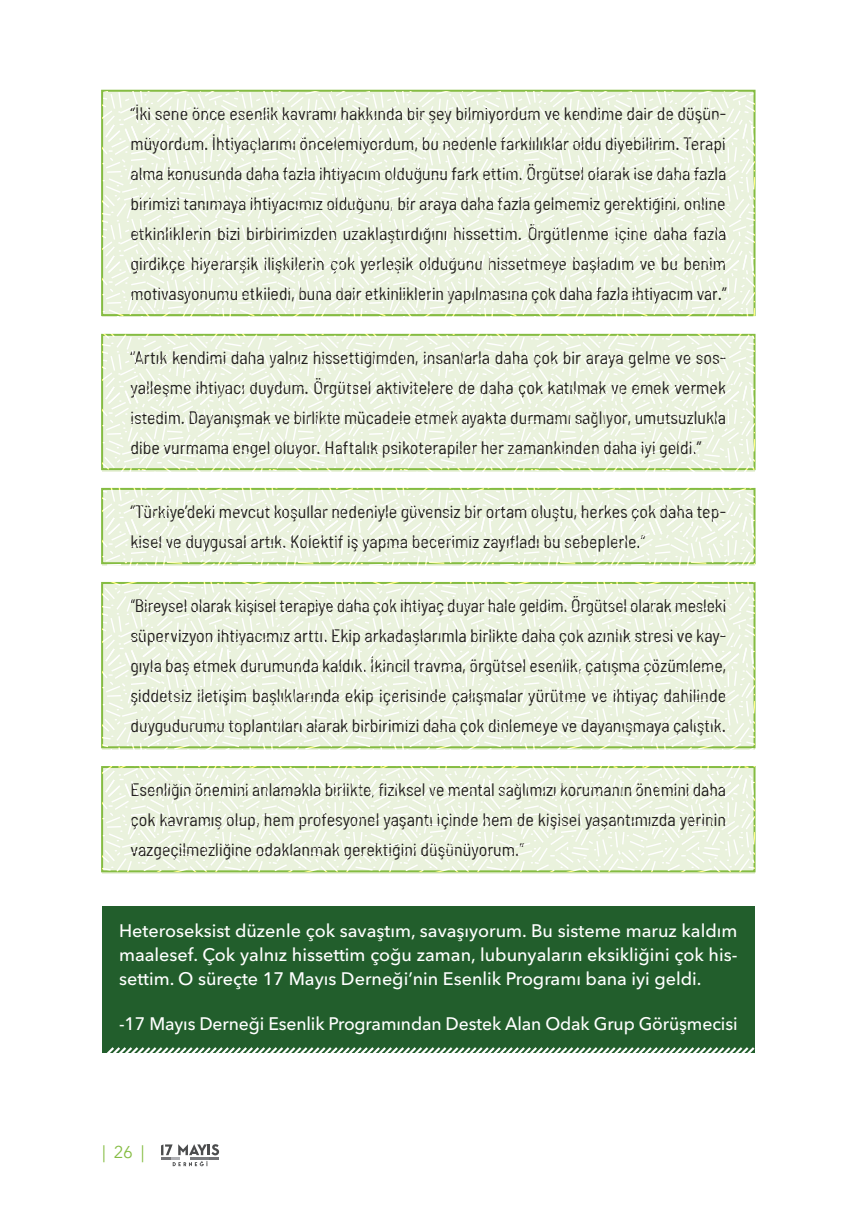
<style>
.page{position:relative;width:868px;height:1225px;background:#fff}
.page>*{position:absolute;margin:0;border:0;box-sizing:border-box;transform-origin:0 0}
.t1{font:semi-condensed 18px/30px "Barlow";color:#231f20;text-align:justify}
.t2{font:500 18px/24px "Avenir Next LT Pro";letter-spacing:-.005em;color:#fff;text-align:justify}
.t3{font:17px "Avenir Next LT Pro";color:#85bc42}
</style>
<div class="page">
<svg style="left:161px;top:1144px;width:58px;height:22px"></svg>
<div style="left:102px;top:906px;width:652px;height:147px;background:#225e2c"></div>
<svg style="left:107px;top:1044px;width:648px;height:9px"></svg>
<svg style="left:102px;top:92px;width:652px;height:779px;fill:#eaf2dd"></svg>
<p class="t1" style="left:130px;top:98px;width:597px">“İki sene önce esenlik kavramı hakkında bir şey bilmiyordum ve kendime dair de düşün&shy;müyordum. İhtiyaçlarımı öncelemiyordum, bu nedenle farklılıklar oldu diyebilirim. Terapi alma konusunda daha fazla ihtiyacım olduğunu fark ettim. Örgütsel olarak ise daha fazla birimizi tanımaya ihtiyacımız olduğunu, bir araya daha fazla gelmemiz gerektiğini, online etkinliklerin bizi birbirimizden uzaklaştırdığını hissettim. Örgütlenme içine daha fazla girdikçe hiyerarşik ilişkilerin çok yerleşik olduğunu hissetmeye başladım ve bu benim motivasyonumu etkiledi, buna dair etkinliklerin yapılmasına çok daha fazla ihtiyacım var.”</p>
<p class="t1" style="left:130px;top:342px;width:597px">“Artık kendimi daha yalnız hissettiğimden, insanlarla daha çok bir araya gelme ve sos&shy;yalleşme ihtiyacı duydum. Örgütsel aktivitelere de daha çok katılmak ve emek vermek istedim. Dayanışmak ve birlikte mücadele etmek ayakta durmamı sağlıyor, umutsuzlukla dibe vurmama engel oluyor. Haftalık psikoterapiler her zamankinden daha iyi geldi.”</p>
<p class="t1" style="left:130px;top:496px;width:597px">“Türkiye’deki mevcut koşullar nedeniyle güvensiz bir ortam oluştu, herkes çok daha tep&shy;kisel ve duygusal artık. Kolektif iş yapma becerimiz zayıfladı bu sebeplerle.”</p>
<p class="t1" style="left:130px;top:590px;width:597px">“Bireysel olarak kişisel terapiye daha çok ihtiyaç duyar hale geldim. Örgütsel olarak mesleki süpervizyon ihtiyacımız arttı. Ekip arkadaşlarımla birlikte daha çok azınlık stresi ve kay&shy;gıyla baş etmek durumunda kaldık. İkincil travma, örgütsel esenlik, çatışma çözümleme, şiddetsiz iletişim başlıklarında ekip içerisinde çalışmalar yürütme ve ihtiyaç dahilinde duygudurumu toplantıları alarak birbirimizi daha çok dinlemeye ve dayanışmaya çalıştık.</p>
<p class="t1" style="left:130px;top:774px;width:597px">Esenliğin önemini anlamakla birlikte, fiziksel ve mental sağlımızı korumanın önemini daha çok kavramış olup, hem profesyonel yaşantı içinde hem de kişisel yaşantımızda yerinin vazgeçilmezliğine odaklanmak gerektiğini düşünüyorum.”</p>
<p class="t2" style="left:119px;top:919px;width:619px">Heteroseksist düzenle çok savaştım, savaşıyorum. Bu sisteme maruz kaldım maalesef. Çok yalnız hissettim çoğu zaman, lubunyaların eksikliğini çok his&shy;settim. O süreçte 17 Mayıs Derneği’nin Esenlik Programı bana iyi geldi.</p>
<p class="t2" style="left:119px;top:1011px;width:620px">-17 Mayıs Derneği Esenlik Programından Destek Alan Odak Grup Görüşmecisi</p>
<p class="t3" style="left:102px;top:1141px;width:44px">|26|</p>
</div>
